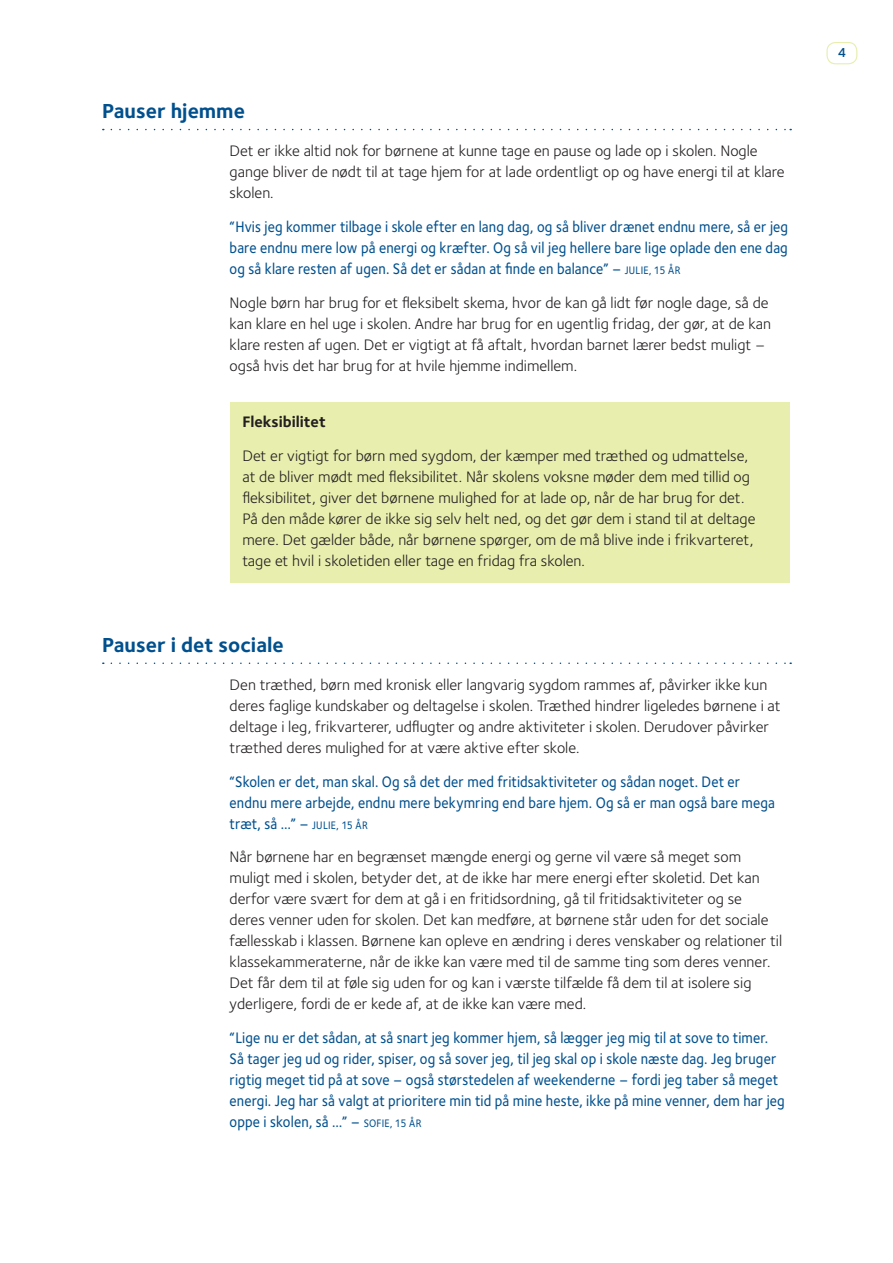
<style>
.page{position:relative;width:893px;height:1263px;background:#fff}
.page>*{position:absolute;margin:0;border:0;box-sizing:border-box;transform-origin:0 0}
.t1{font:700 21px "Foundry Sterling";color:#01508e}
.t2{font:15.75px/21px "Foundry Sterling";color:#231f20}
.t3{font:500 15.75px/21px "Foundry Sterling";letter-spacing:.01em;color:#01508e;scale:.9 1}
.t4{font:700 15.75px "Foundry Sterling";color:#231f20}
.t5{font:600 13.5px "Foundry Sterling";color:#01508e}
.s1{font-size:11.25px}
</style>
<div class="page">
<div style="left:826px;top:42px;width:31px;height:22px;border:1px solid #e7eeae;border-radius:9px"></div>
<svg style="left:111px;top:129px;width:680px;height:1px"></svg>
<svg style="left:111px;top:662px;width:680px;height:2px"></svg>
<div style="left:230px;top:402px;width:559px;height:181px;background:#e7eeae"></div>
<h1 class="t1" style="left:102px;top:99px;width:144px">Pauser hjemme</h1>
<p class="t2" style="left:230px;top:140px;width:557px">Det er ikke altid nok for børnene at kunne tage en pause og lade op i skolen. Nogle gange bliver de nødt til at tage hjem for at lade ordentligt op og have energi til at klare skolen.</p>
<p class="t3" style="left:230px;top:216px;width:622px;text-align:justify">“Hvis jeg kommer tilbage i skole efter en lang dag, og så bliver drænet endnu mere, så er jeg bare endnu mere low på energi og kræfter. Og så vil jeg hellere bare lige oplade den ene dag og så klare resten af ugen. Så det er sådan at finde en balance” – <span class="s1">JULIE, 15 ÅR</span></p>
<p class="t2" style="left:230px;top:292px;width:543px">Nogle børn har brug for et fleksibelt skema, hvor de kan gå lidt før nogle dage, så de kan klare en hel uge i skolen. Andre har brug for en ugentlig fridag, der gør, at de kan klare resten af ugen. Det er vigtigt at få aftalt, hvordan barnet lærer bedst muligt – også hvis det har brug for at hvile hjemme indimellem.</p>
<p class="t4" style="left:242px;top:412px;width:85px">Fleksibilitet</p>
<p class="t2" style="left:242px;top:445px;width:515px">Det er vigtigt for børn med sygdom, der kæmper med træthed og udmattelse, at de bliver mødt med fleksibilitet. Når skolens voksne møder dem med tillid og fleksibilitet, giver det børnene mulighed for at lade op, når de har brug for det.<br>På den måde kører de ikke sig selv helt ned, og det gør dem i stand til at deltage mere. Det gælder både, når børnene spørger, om de må blive inde i frikvarteret, tage et hvil i skoletiden eller tage en fridag fra skolen.</p>
<h1 class="t1" style="left:102px;top:632px;width:183px">Pauser i det sociale</h1>
<p class="t2" style="left:230px;top:674px;width:553px">Den træthed, børn med kronisk eller langvarig sygdom rammes af, påvirker ikke kun deres faglige kundskaber og deltagelse i skolen. Træthed hindrer ligeledes børnene i at deltage i leg, frikvarterer, udflugter og andre aktiviteter i skolen. Derudover påvirker træthed deres mulighed for at være aktive efter skole.</p>
<p class="t3" style="left:230px;top:771px;width:607px">“Skolen er det, man skal. Og så det der med fritidsaktiviteter og sådan noget. Det er endnu mere arbejde, endnu mere bekymring end bare hjem. Og så er man også bare mega træt, så …” – <span class="s1">JULIE, 15 ÅR</span></p>
<p class="t2" style="left:230px;top:846px;width:554px">Når børnene har en begrænset mængde energi og gerne vil være så meget som muligt med i skolen, betyder det, at de ikke har mere energi efter skoletid. Det kan derfor være svært for dem at gå i en fritidsordning, gå til fritidsaktiviteter og se<br>deres venner uden for skolen. Det kan medføre, at børnene står uden for det sociale fællesskab i klassen. Børnene kan opleve en ændring i deres venskaber og relationer til klassekammeraterne, når de ikke kan være med til de samme ting som deres venner.<br>Det får dem til at føle sig uden for og kan i værste tilfælde få dem til at isolere sig yderligere, fordi de er kede af, at de ikke kan være med.</p>
<p class="t3" style="left:230px;top:1027px;width:618px">“Lige nu er det sådan, at så snart jeg kommer hjem, så lægger jeg mig til at sove to timer.<br>Så tager jeg ud og rider, spiser, og så sover jeg, til jeg skal op i skole næste dag. Jeg bruger rigtig meget tid på at sove – også størstedelen af weekenderne – fordi jeg taber så meget energi. Jeg har så valgt at prioritere min tid på mine heste, ikke på mine venner, dem har jeg oppe i skolen, så …” – <span class="s1">SOFIE, 15 ÅR</span></p>
<p class="t5" style="left:838px;top:45px;width:10px">4</p>
</div>
